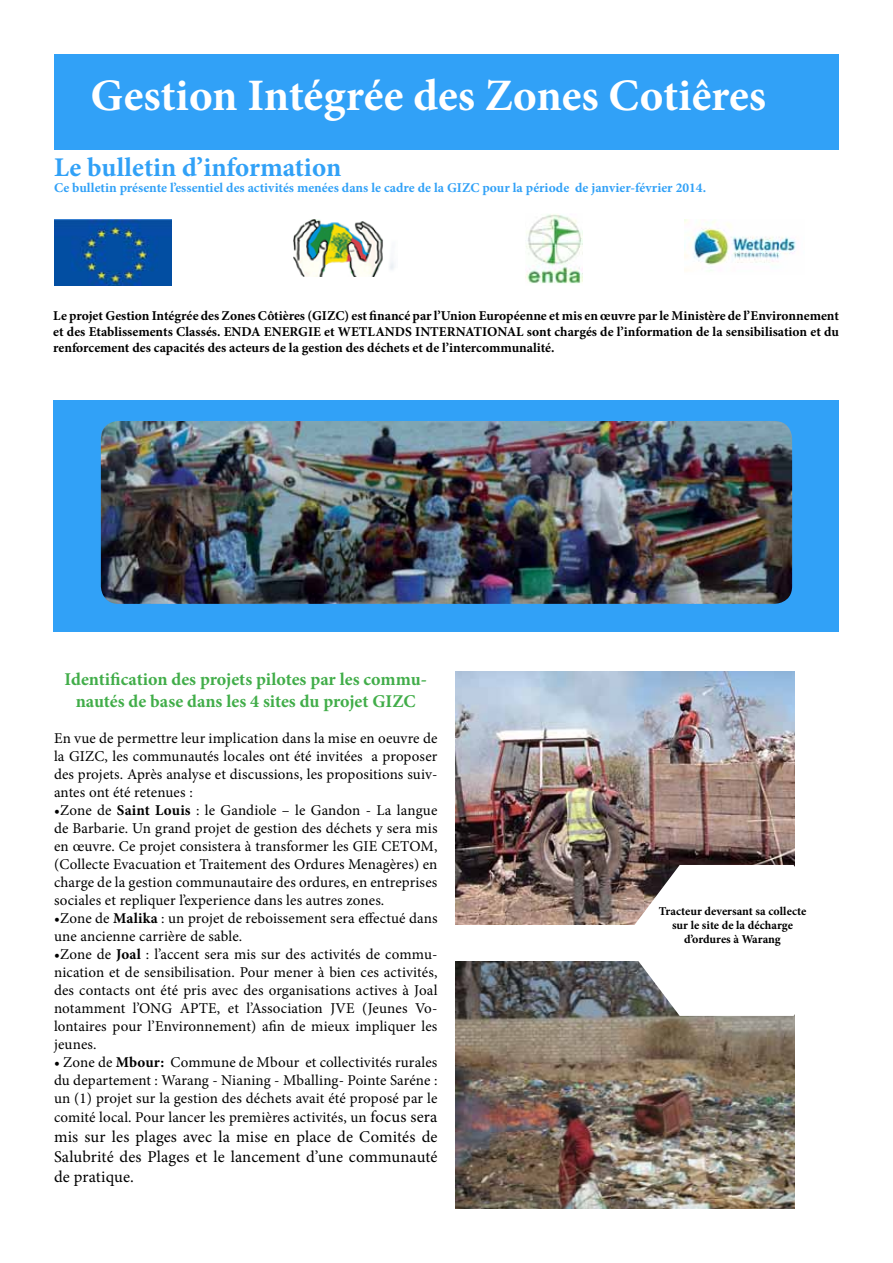
<style>
.page{position:relative;width:893px;height:1263px;background:#fff}
.page>*{position:absolute;margin:0;border:0;box-sizing:border-box;transform-origin:0 0}
.t1{font:700 45px "Minion Pro";color:#fff}
.t2{font:700 27px "Minion Pro";color:#31a1f7}
.t3{font:700 18px/21.6px "Minion Pro";color:#41ad49;text-align:center}
.t4{font:16.5px/19.8px "Minion Pro";letter-spacing:.01em;color:#000;text-align:justify}
.t5{font:15px/18px "Minion Pro";letter-spacing:.01em;color:#000;text-align:justify}
.t6{font:700 13.5px/16.2px "Minion Pro";color:#000;text-align:justify}
.t7{font:700 13.5px "Minion Pro";color:#31a1f7}
.t8{font:700 12px/14.4px "Minion Pro";color:#000;text-align:center}
.s1{font-weight:700}
.s2{font-size:16.5px}
</style>
<div class="page">
<div style="left:53px;top:399px;width:786px;height:232px;background:#31a1f7"></div>
<img style="left:101px;top:421px;width:691px;height:183px">
<img style="left:54px;top:220px;width:117px;height:65px">
<img style="left:293px;top:220px;width:102px;height:56px">
<img style="left:525px;top:214px;width:58px;height:70px">
<div style="left:54px;top:54px;width:785px;height:96px;background:#31a1f7"></div>
<img style="left:685px;top:220px;width:111px;height:51px">
<img style="left:455px;top:672px;width:340px;height:252px">
<img style="left:455px;top:961px;width:340px;height:248px">
<svg style="left:623px;top:865px;width:172px;height:151px"></svg>
<h1 class="t1" style="left:90px;top:64px;width:677px">Gestion Intégrée des Zones Cotiêres</h1>
<h2 class="t2" style="left:54px;top:148px;width:289px">Le bulletin d’information</h2>
<p class="t7" style="left:54px;top:178px;width:654px">Ce bulletin présente l’essentiel des activités menées dans le cadre de la GIZC pour la période de janvier-février 2014.</p>
<p class="t6" style="left:53px;top:307px;width:787px">Le projet Gestion Intégrée des Zones Côtières (GIZC) est financé par l’Union Européenne et mis en œuvre par le Ministère de l’Environnement et des Etablissements Classés. ENDA ENERGIE et WETLANDS INTERNATIONAL sont chargés de l’information de la sensibilisation et du renforcement des capacités des acteurs de la gestion des déchets et de l’intercommunalité.</p>
<p class="t3" style="left:65px;top:668px;width:364px">Identification des projets pilotes par les commu&shy;nautés de base dans les 4 sites du projet GIZC</p>
<p class="t5" style="left:54px;top:729px;width:385px">En vue de permettre leur implication dans la mise en oeuvre de la GIZC, les communautés locales ont été invitées a proposer des projets. Après analyse et discussions, les propositions suiv&shy;antes ont été retenues :</p>
<p class="t5" style="left:54px;top:801px;width:385px">•Zone de <span class="s1">Saint Louis</span> : le Gandiole – le Gandon - La langue de Barbarie. Un grand projet de gestion des déchets y sera mis en œuvre. Ce projet consistera à transformer les GIE CETOM, (Collecte Evacuation et Traitement des Ordures Menagères) en charge de la gestion communautaire des ordures, en entreprises sociales et repliquer l’experience dans les autres zones.</p>
<p class="t5" style="left:54px;top:909px;width:385px">•Zone de <span class="s1">Malika</span> : un projet de reboissement sera effectué dans une ancienne carrière de sable.</p>
<p class="t5" style="left:54px;top:945px;width:385px">•Zone de <span class="s1">Joal</span> : l’accent sera mis sur des activités de commu&shy;nication et de sensibilisation. Pour mener à bien ces activités, des contacts ont été pris avec des organisations actives à Joal notamment l’ONG APTE, et l’Association JVE (Jeunes Vo&shy;lontaires pour l’Environnement) afin de mieux impliquer les jeunes.</p>
<p class="t5" style="left:54px;top:1053px;width:385px">• Zone de <span class="s1">Mbour:</span> Commune de Mbour et collectivités rurales du departement : Warang - Nianing - Mballing- Pointe Saréne : un (1) projet sur la gestion des déchets avait été proposé par le</p>
<p class="t5" style="left:54px;top:1109px;width:385px">comité local. Pour lancer les premières activités, un <span class="s2">focus sera</span></p>
<p class="t4" style="left:54px;top:1127px;width:385px">mis sur les plages avec la mise en place de Comités de Salubrité des Plages et le lancement d’une communauté de pratique.</p>
<p class="t8" style="left:659px;top:903px;width:149px">Tracteur deversant sa collecte sur le site de la décharge d’ordures à Warang</p>
</div>
